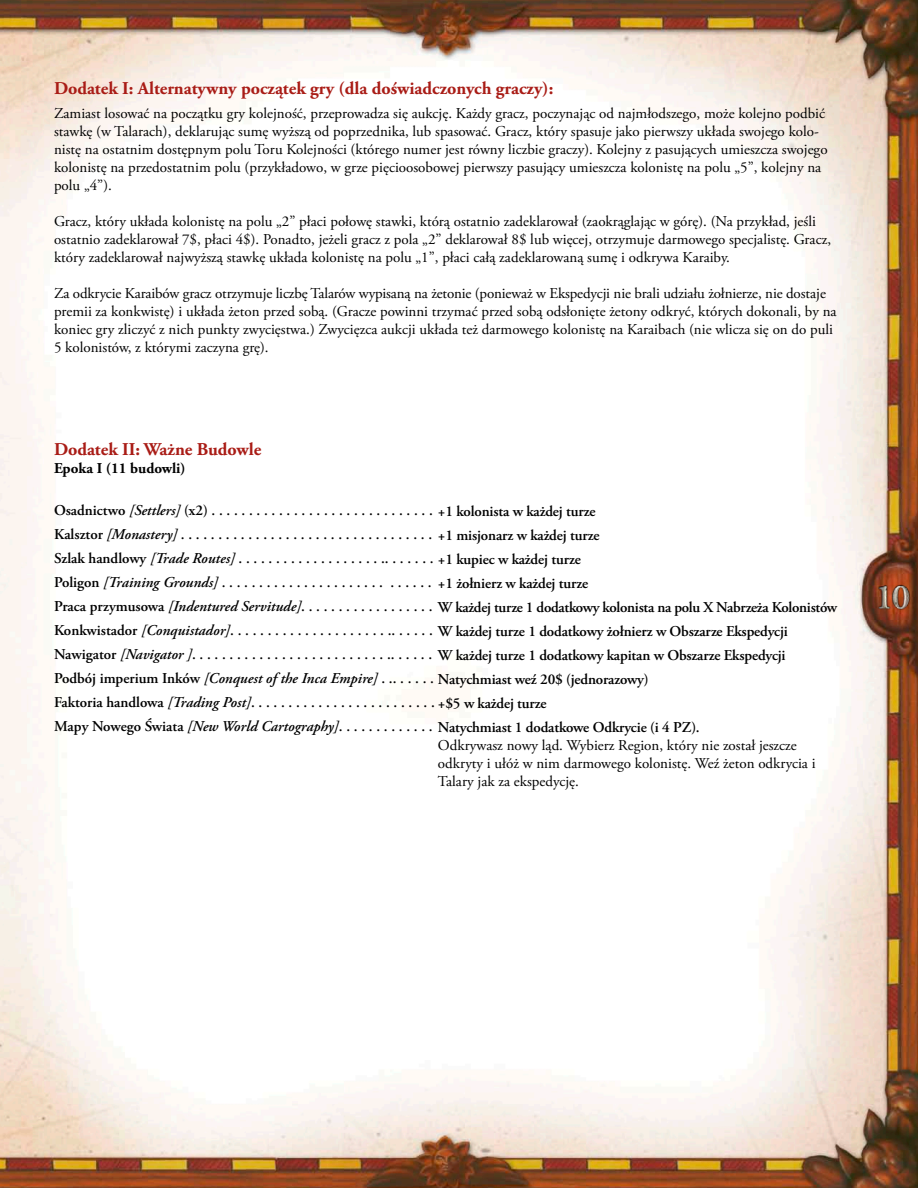
<style>
.page{position:relative;width:918px;height:1188px;background:#fff}
.page>*{position:absolute;margin:0;border:0;box-sizing:border-box;transform-origin:0 0}
.t1{font:700 18px "Adobe Garamond Pro";color:#a91c16}
.t2{font:15px/18px "Adobe Garamond Pro";color:#000}
.t3{font:600 15px/24px "Adobe Garamond Pro";letter-spacing:-.01em;color:#000}
.t4{font:700 15px "Adobe Garamond Pro";color:#000}
.s1{font-style:italic}
.s2{font-weight:600}
.s3{font-weight:600;font-style:italic}
</style>
<div class="page">
<img style="left:0;top:0;width:918px;height:1188px">
<img style="left:865px;top:576px;width:53px;height:44px">
<p class="t1" style="left:54px;top:78px;width:501px">Dodatek I: Alternatywny początek gry (dla doświadczonych graczy):</p>
<p class="t2" style="left:54px;top:105px;width:775px">Zamiast losować na początku gry kolejność, przeprowadza się aukcję. Każdy gracz, poczynając od najmłodszego, może kolejno podbić stawkę (w Talarach), deklarując sumę wyższą od poprzednika, lub spasować. Gracz, który spasuje jako pierwszy układa swojego kolo&shy;nistę na ostatnim dostępnym polu Toru Kolejności (którego numer jest równy liczbie graczy). Kolejny z pasujących umieszcza swojego kolonistę na przedostatnim polu (przykładowo, w grze pięcioosobowej pierwszy pasujący umieszcza kolonistę na polu „5”, kolejny na polu „4”).</p>
<p class="t2" style="left:54px;top:213px;width:779px">Gracz, który układa kolonistę na polu „2” płaci połowę stawki, którą ostatnio zadeklarował (zaokrąglając w górę). (Na przykład, jeśli ostatnio zadeklarował 7$, płaci 4$). Ponadto, jeżeli gracz z pola „2” deklarował 8$ lub więcej, otrzymuje darmowego specjalistę. Gracz, który zadeklarował najwyższą stawkę układa kolonistę na polu „1”, płaci całą zadeklarowaną sumę i odkrywa Karaiby.</p>
<p class="t2" style="left:54px;top:285px;width:784px">Za odkrycie Karaibów gracz otrzymuje liczbę Talarów wypisaną na żetonie (ponieważ w Ekspedycji nie brali udziału żołnierze, nie dostaje premii za konkwistę) i układa żeton przed sobą. (Gracze powinni trzymać przed sobą odsłonięte żetony odkryć, których dokonali, by na koniec gry zliczyć z nich punkty zwycięstwa.) Zwycięzca aukcji układa też darmowego kolonistę na Karaibach (nie wlicza się on do puli 5 kolonistów, z którymi zaczyna grę).</p>
<p class="t1" style="left:54px;top:438px;width:209px">Dodatek II: Ważne Budowle</p>
<p class="t4" style="left:54px;top:459px;width:133px">Epoka I (11 budowli)</p>
<p class="t3" style="left:54px;top:498px;width:785px">Osadnictwo <span class="s1">[Settlers]</span> (x2) . . . . . . . . . . . . . . . . . . . . . . . . . . . . . . +1 kolonista w każdej turze<br>Kalsztor <span class="s1">[Monastery]</span> . . . . . . . . . . . . . . . . . . . . . . . . . . . . . . . . . . +1 misjonarz w każdej turze<br>Szlak handlowy <span class="s1">[Trade Routes]</span> . . . . . . . . . . . . . . . . . . . .. . . . . . . +1 kupiec w każdej turze<br>Poligon <span class="s1">[Training Grounds]</span> . . . . . . . . . . . . . . . . . . . . . . . . . . . . +1 żołnierz w każdej turze<br>Praca przymusowa <span class="s1">[Indentured Servitude]</span>. . . . . . . . . . . . . . . . . . W każdej turze 1 dodatkowy kolonista na polu X Nabrzeża Kolonistów Konkwistador <span class="s1">[Conquistador]</span>. . . . . . . . . . . . . . . . . . . . . .. . . . . . W każdej turze 1 dodatkowy żołnierz w Obszarze Ekspedycji Nawigator <span class="s1">[Navigator ]</span>. . . . . . . . . . . . . . . . . . . . . . . . . . .. . . . . . W każdej turze 1 dodatkowy kapitan w Obszarze Ekspedycji<br>Podbój imperium Inków <span class="s1">[Conquest of the Inca Empire]</span> . .. . . . . . Natychmiast weź 20$ (jednorazowy)<br>Faktoria handlowa <span class="s1">[Trading Post]</span>. . . . . . . . . . . . . . . . . . . . . . . . . +$5 w każdej turze</p>
<p class="t2" style="left:438px;top:718px;width:379px;text-indent:-384px"><span class="s2">Mapy Nowego Świata</span> <span class="s3">[New World Cartography]</span><span class="s2">. . . . . . . . . . . . . Natychmiast 1 dodatkowe Odkrycie (i 4 PZ).<br></span>Odkrywasz nowy ląd. Wybierz Region, który nie został jeszcze odkryty i ułóż w nim darmowego kolonistę. Weź żeton odkrycia i Talary jak za ekspedycję.</p>
</div>
